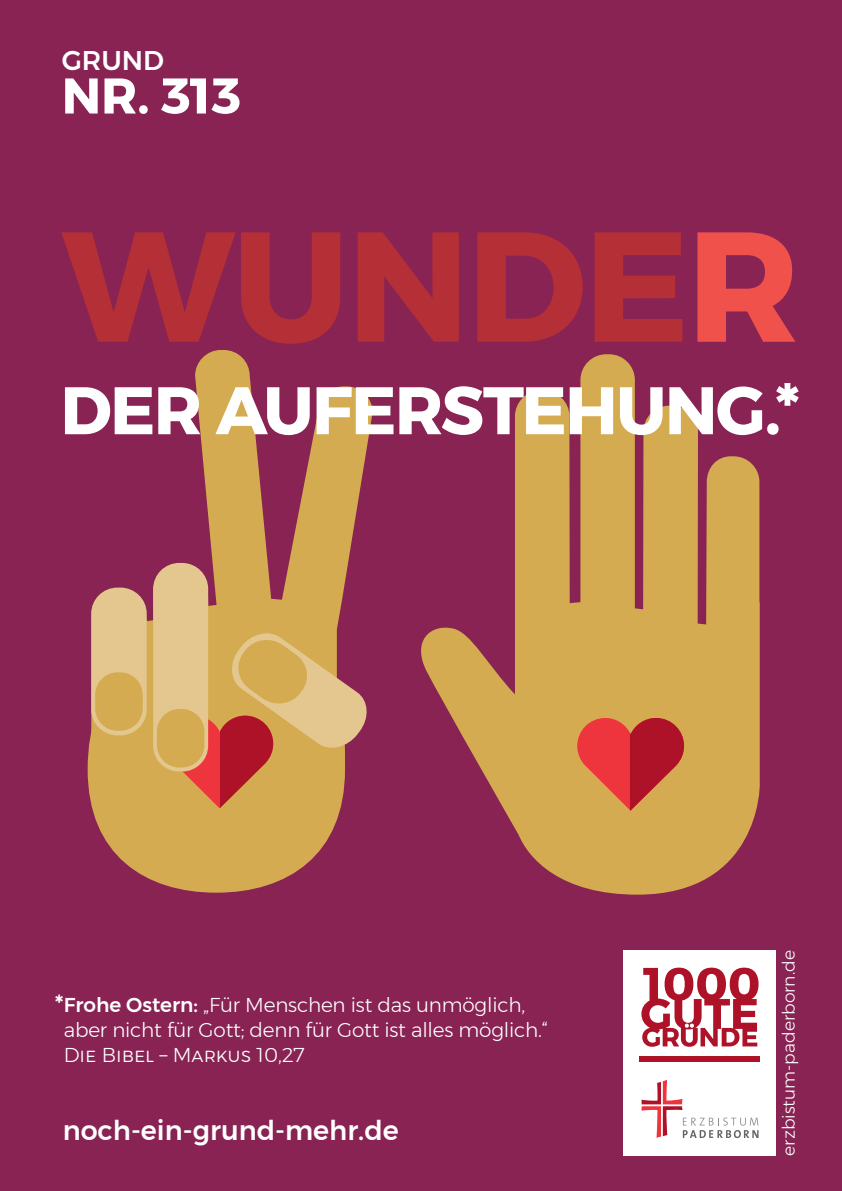
<style>
.page{position:relative;width:842px;height:1191px;background:#882353}
.page>*{position:absolute;margin:0;border:0;box-sizing:border-box;transform-origin:0 0}
.t1{font:700 156px "Montserrat";letter-spacing:-.015em;color:#b52f36}
.t2{font:700 67px "Montserrat";letter-spacing:-.025em;color:#fff}
.t3{font:700 50px "Montserrat";color:#fff}
.t4{font:500 27px "Montserrat";color:#fff}
.t5{font:300 20px/25px "Montserrat";letter-spacing:-.01em;color:#fff}
.t6{font:300 17.2px "Montserrat";color:#fff}
.s1{color:#f0514a}
.s2{font-weight:500;font-size:25px}
.s3{font-weight:500}
</style>
<div class="page">
<svg style="left:421px;top:354px;width:339px;height:540px;fill:#d4ab50"></svg>
<svg style="left:577px;top:718px;width:54px;height:92px;background:#e45c43"></svg>
<svg style="left:631px;top:718px;width:53px;height:92px;background:#bb4536"></svg>
<svg style="left:147px;top:350px;width:226px;height:294px"></svg>
<svg style="left:88px;top:644px;width:253px;height:248px;fill:#d4ab50"></svg>
<svg style="left:166px;top:629px;width:204px;height:179px;background:#ca8856"></svg>
<div style="left:153px;top:563px;width:55px;height:208px;background:#e3c78f;border-radius:26px"></div>
<div style="left:157px;top:709px;width:47px;height:58px;background:#d4ab50;border-radius:23px"></div>
<div style="left:91px;top:587px;width:56px;height:148px;background:#e3c78f;border-radius:26px"></div>
<div style="left:95px;top:672px;width:48px;height:59px;background:#d4ab50;border-radius:23px"></div>
<div style="left:624px;top:950px;width:152px;height:205px;background:#fff"></div>
<svg style="left:641px;top:1080px;width:117px;height:58px"></svg>
<svg style="left:641px;top:967px;width:117px;height:79px"></svg>
<div style="left:640px;top:1055px;width:120px;height:6px;background:#ae1229"></div>
<h3 class="t4" style="left:62px;top:39px;width:104px">GRUND</h3>
<h3 class="t3" style="left:62px;top:56px;width:181px">NR. 313</h3>
<h1 class="t1" style="left:62px;top:161px;width:740px">WUNDE<span class="s1">R</span></h1>
<h2 class="t2" style="left:60px;top:357px;width:741px">DER AUFERSTEHUNG.*</h2>
<p class="t5" style="left:64px;top:992px;width:486px;text-indent:-9px"><span class="s2">*</span><span class="s3">Frohe Ostern:</span> „Für Menschen ist das unmöglich, aber nicht für Gott; denn für Gott ist alles möglich.“<br>Die Bibel – Markus 10,27</p>
<h3 class="t4" style="left:63px;top:1109px;width:338px">noch-ein-grund-mehr.de</h3>
<p class="t6" style="left:776px;top:1155px;width:207px;rotate:-90deg">erzbistum-paderborn.de</p>
</div>
